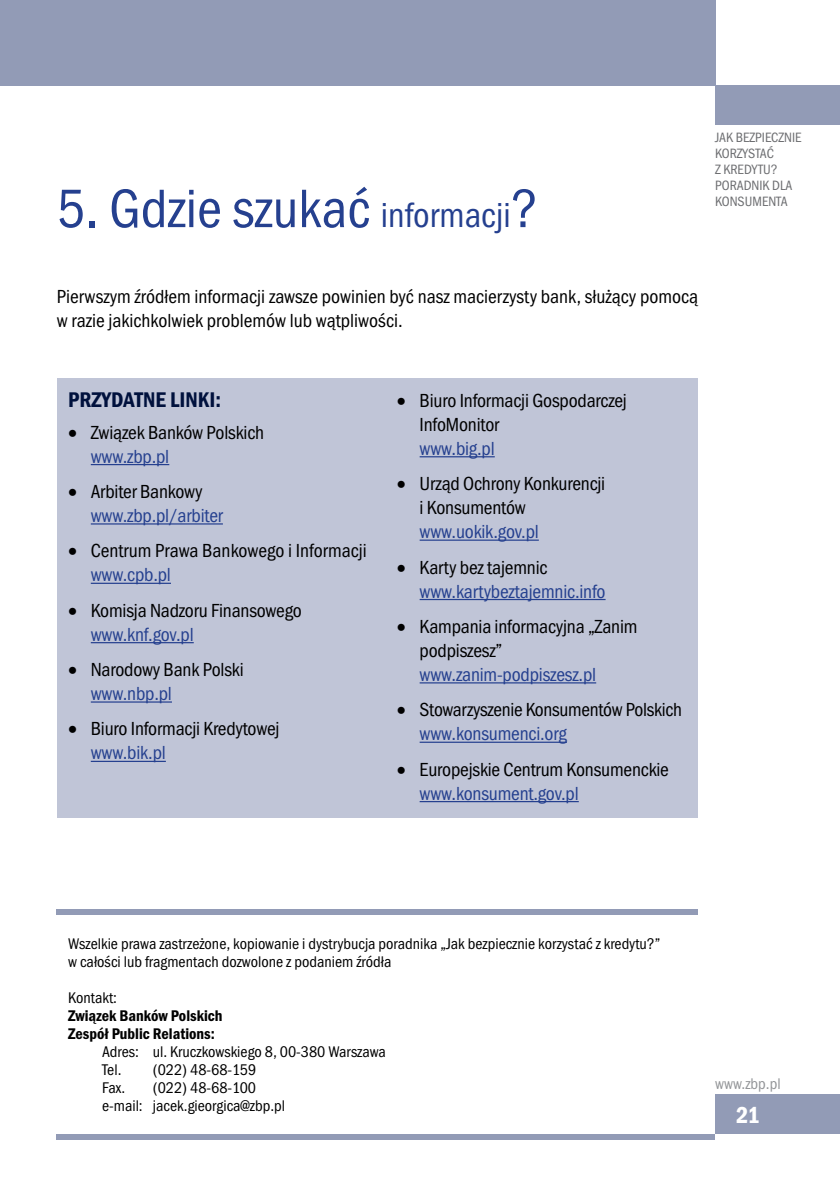
<style>
.page{position:relative;width:840px;height:1191px;background:#fff}
.page>*{position:absolute;margin:0;border:0;box-sizing:border-box;transform-origin:0 0}
.t1{font:condensed 56px "Franklin Got Itc TEE";color:#25408f}
.t2{font:600 condensed 24px "Franklin Got Itc TEE";color:#fff}
.t3{font:600 condensed 22px "Franklin Got Itc TEE";letter-spacing:.085em;color:#00113d}
.t4{font:condensed 19.6px/24px "Franklin Got Itc TEE";letter-spacing:-.01em;color:#000}
.t5{font:condensed 19.6px/24px "Franklin Got Itc TEE";letter-spacing:-.01em;color:#25408f}
.t6{font:condensed 16px/18px "Franklin Got Itc TEE";color:#000}
.t7{font:600 condensed 16px/18px "Franklin Got Itc TEE";color:#000}
.t8{font:condensed 16px "Franklin Got Itc TEE";color:#939598}
.t9{font:condensed 14px/16px "Franklin Got Itc TEE";color:#6d6e71}
.s1{font-size:36px}
.s2{color:#25408f}
.s3{color:#000}
</style>
<div class="page">
<div style="left:714px;top:85px;width:125px;height:40px;background:#929bb6"></div>
<div style="left:714px;top:1094px;width:125px;height:40px;background:#929bb6"></div>
<div style="left:0;top:0;width:714px;height:85px;background:#929bb6"></div>
<div style="left:57px;top:378px;width:640px;height:439px;background:#c0c5d7"></div>
<hr style="left:91px;top:464px;width:78px;height:1px;background:#25408f">
<hr style="left:91px;top:523px;width:132px;height:1px;background:#25408f">
<hr style="left:91px;top:582px;width:80px;height:2px;background:#25408f">
<hr style="left:91px;top:642px;width:103px;height:1px;background:#25408f">
<hr style="left:91px;top:701px;width:81px;height:1px;background:#25408f">
<hr style="left:91px;top:761px;width:75px;height:1px;background:#25408f">
<hr style="left:419px;top:456px;width:75px;height:1px;background:#25408f">
<hr style="left:419px;top:539px;width:119px;height:2px;background:#25408f">
<hr style="left:419px;top:599px;width:186px;height:1px;background:#25408f">
<hr style="left:419px;top:682px;width:177px;height:1px;background:#25408f">
<hr style="left:419px;top:741px;width:147px;height:2px;background:#25408f">
<hr style="left:419px;top:801px;width:159px;height:1px;background:#25408f">
<div style="left:57px;top:1134px;width:657px;height:6px;background:#929bb6"></div>
<div style="left:57px;top:909px;width:640px;height:5px;background:#929bb6"></div>
<h1 class="t1" style="left:57px;top:177px;width:483px">5. Gdzie szukać <span class="s1">informacji</span>?</h1>
<p class="t9" style="left:714px;top:129px;width:88px">Jak bezpiecznie korzystać<br>z kredytu?<br>Poradnik dla konsumenta</p>
<p class="t4" style="left:57px;top:285px;width:642px">Pierwszym źródłem informacji zawsze powinien być nasz macierzysty bank, służący pomocą w razie jakichkolwiek problemów lub wątpliwości.</p>
<p class="t3" style="left:68px;top:387px;width:154px">Przydatne linki:</p>
<p class="t4" style="left:91px;top:420px;width:175px;text-indent:-23px">• Związek Banków Polskich <span class="s2">www.zbp.pl</span></p>
<p class="t5" style="left:91px;top:480px;width:133px;text-indent:-23px"><span class="s3">• Arbiter Bankowy </span>www.zbp.pl/arbiter</p>
<p class="t4" style="left:91px;top:539px;width:277px;text-indent:-23px">• Centrum Prawa Bankowego i I nformacji <span class="s2">www.cpb.pl</span></p>
<p class="t4" style="left:91px;top:598px;width:212px;text-indent:-23px">• Komisja Nadzoru Finansowego <span class="s2">www.knf.gov.pl</span></p>
<p class="t4" style="left:91px;top:658px;width:154px;text-indent:-23px">• Narodowy Bank Polski <span class="s2">www.nbp.pl</span></p>
<p class="t4" style="left:91px;top:717px;width:190px;text-indent:-23px">• Biuro Informacji Kredytowej <span class="s2">www.bik.pl</span></p>
<p class="t4" style="left:419px;top:388px;width:209px;text-indent:-23px">• Biuro Informacji Gospodarczej<br>InfoMonitor</p>
<p class="t5" style="left:419px;top:436px;width:77px">www.big.pl</p>
<p class="t4" style="left:419px;top:472px;width:187px;text-indent:-23px">• Urząd Ochrony Konkurencji i Konsumentów</p>
<p class="t5" style="left:419px;top:520px;width:121px">www.uokik.gov.pl</p>
<p class="t5" style="left:419px;top:555px;width:187px;text-indent:-23px"><span class="s3">• Karty bez tajemnic </span>www.kartybeztajemnic.info</p>
<p class="t4" style="left:419px;top:614px;width:219px;text-indent:-23px">• Kampania informacyjna „Zanim podpiszesz”</p>
<p class="t5" style="left:419px;top:662px;width:178px">www.zanim-podpiszesz.pl</p>
<p class="t4" style="left:419px;top:698px;width:264px;text-indent:-23px">• Stowarzyszenie Konsumentów Polskich <span class="s2">www.konsumenci.org</span></p>
<p class="t4" style="left:419px;top:757px;width:251px;text-indent:-23px">• Europejskie Centrum Konsumenckie <span class="s2">www.konsument.gov.pl</span></p>
<p class="t6" style="left:68px;top:935px;width:593px">Wszelkie prawa zastrzeżone, kopiowanie i dystrybucja poradnika „Jak bezpiecznie korzystać z kredytu?” w całości lub fragmentach dozwolone z podaniem źródła</p>
<p class="t6" style="left:68px;top:989px;width:50px">Kontakt:</p>
<p class="t7" style="left:68px;top:1007px;width:156px">Związek Banków Polskich<br>Zespół Public Relations:</p>
<p class="t6" style="left:102px;top:1043px;width:285px">Adres: ul. Kruczkowskiego 8, 00-380 Warszawa<br>Tel.</p>
<p class="t6" style="left:153px;top:1061px;width:105px">(022) 48-68-159</p>
<p class="t6" style="left:102px;top:1079px;width:184px;text-indent:51px">(022) 48-68-100 e-mail: jacek.gieorgica@zbp.pl</p>
<p class="t6" style="left:102px;top:1079px;width:25px">Fax.</p>
<p class="t8" style="left:714px;top:1074px;width:67px">www.zbp.pl</p>
<p class="t2" style="left:735px;top:1101px;width:25px">21</p>
</div>
